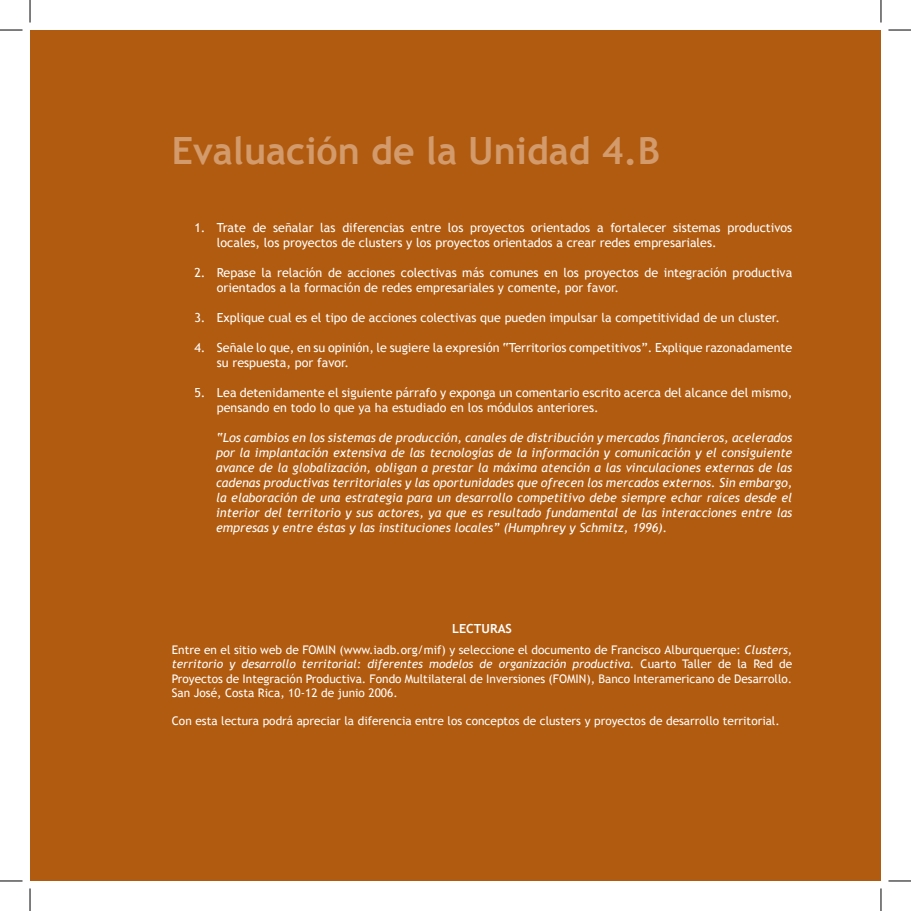
<style>
.page{position:relative;width:911px;height:911px;background:#fff}
.page>*{position:absolute;margin:0;border:0;box-sizing:border-box;transform-origin:0 0}
.t1{font:700 37.5px "Trebuchet MS";color:#d39b6b}
.t2{font:12.5px/15px "Trebuchet MS";color:#fff}
.t3{font:italic 12.5px/15px "Trebuchet MS";color:#fff;text-align:justify}
.t4{font:700 12.5px "Trebuchet MS";color:#fff}
.t5{font:11.88px/14.2px "Trebuchet MS";color:#fff;text-align:justify}
.s1{font-style:italic}
</style>
<div class="page">
<div style="left:30px;top:30px;width:850px;height:850px;background:#b15b10"></div>
<svg style="left:30px;top:0;width:1px;height:22px"></svg>
<svg style="left:0;top:30px;width:22px;height:1px"></svg>
<svg style="left:880px;top:0;width:1px;height:22px"></svg>
<svg style="left:888px;top:30px;width:22px;height:1px"></svg>
<svg style="left:30px;top:888px;width:1px;height:22px"></svg>
<svg style="left:0;top:880px;width:22px;height:1px"></svg>
<svg style="left:880px;top:888px;width:1px;height:22px"></svg>
<svg style="left:888px;top:880px;width:22px;height:1px"></svg>
<h1 class="t1" style="left:172px;top:127px;width:489px">Evaluación de la Unidad 4.B</h1>
<p class="t2" style="left:217px;top:220px;width:577px;text-indent:-22px">1. Trate de señalar las diferencias entre los proyectos orientados a fortalecer sistemas productivos locales, los proyectos de clusters y los proyectos orientados a crear redes empresariales.</p>
<p class="t2" style="left:217px;top:265px;width:577px;text-indent:-22px">2. Repase la relación de acciones colectivas más comunes en los proyectos de integración productiva orientados a la formación de redes empresariales y comente, por favor.</p>
<p class="t2" style="left:194px;top:310px;width:587px">3. Explique cual es el tipo de acciones colectivas que pueden impulsar la competitividad de un cluster.</p>
<p class="t2" style="left:217px;top:340px;width:577px;text-indent:-22px">4. Señale lo que, en su opinión, le sugiere la expresión “Territorios competitivos”. Explique razonadamente su respuesta, por favor.</p>
<p class="t2" style="left:217px;top:385px;width:577px;text-indent:-22px">5. Lea detenidamente el siguiente párrafo y exponga un comentario escrito acerca del alcance del mismo, pensando en todo lo que ya ha estudiado en los módulos anteriores.</p>
<p class="t3" style="left:216px;top:430px;width:577px">“Los cambios en los sistemas de producción, canales de distribución y mercados financieros, acelerados por la implantación extensiva de las tecnologías de la información y comunicación y el consiguiente avance de la globalización, obligan a prestar la máxima atención a las vinculaciones externas de las cadenas productivas territoriales y las oportunidades que ofrecen los mercados externos. Sin embargo, la elaboración de una estrategia para un desarrollo competitivo debe siempre echar raíces desde el interior del territorio y sus actores, ya que es resultado fundamental de las interacciones entre las empresas y entre éstas y las instituciones locales” (Humphrey y Schmitz, 1996).</p>
<p class="t4" style="left:452px;top:620px;width:61px">LECTURAS</p>
<p class="t5" style="left:172px;top:643px;width:622px">Entre en el sitio web de FOMIN (www.iadb.org/mif) y seleccione el documento de Francisco Alburquerque: <span class="s1">Clusters, territorio y desarrollo territorial: diferentes modelos de organización productiva</span>. Cuarto Taller de la Red de Proyectos de Integración Productiva. Fondo Multilateral de Inversiones (FOMIN), Banco Interamericano de Desarrollo.<br>San José, Costa Rica, 10-12 de junio 2006.</p>
<p class="t5" style="left:172px;top:714px;width:609px">Con esta lectura podrá apreciar la diferencia entre los conceptos de clusters y proyectos de desarrollo territorial.</p>
</div>
